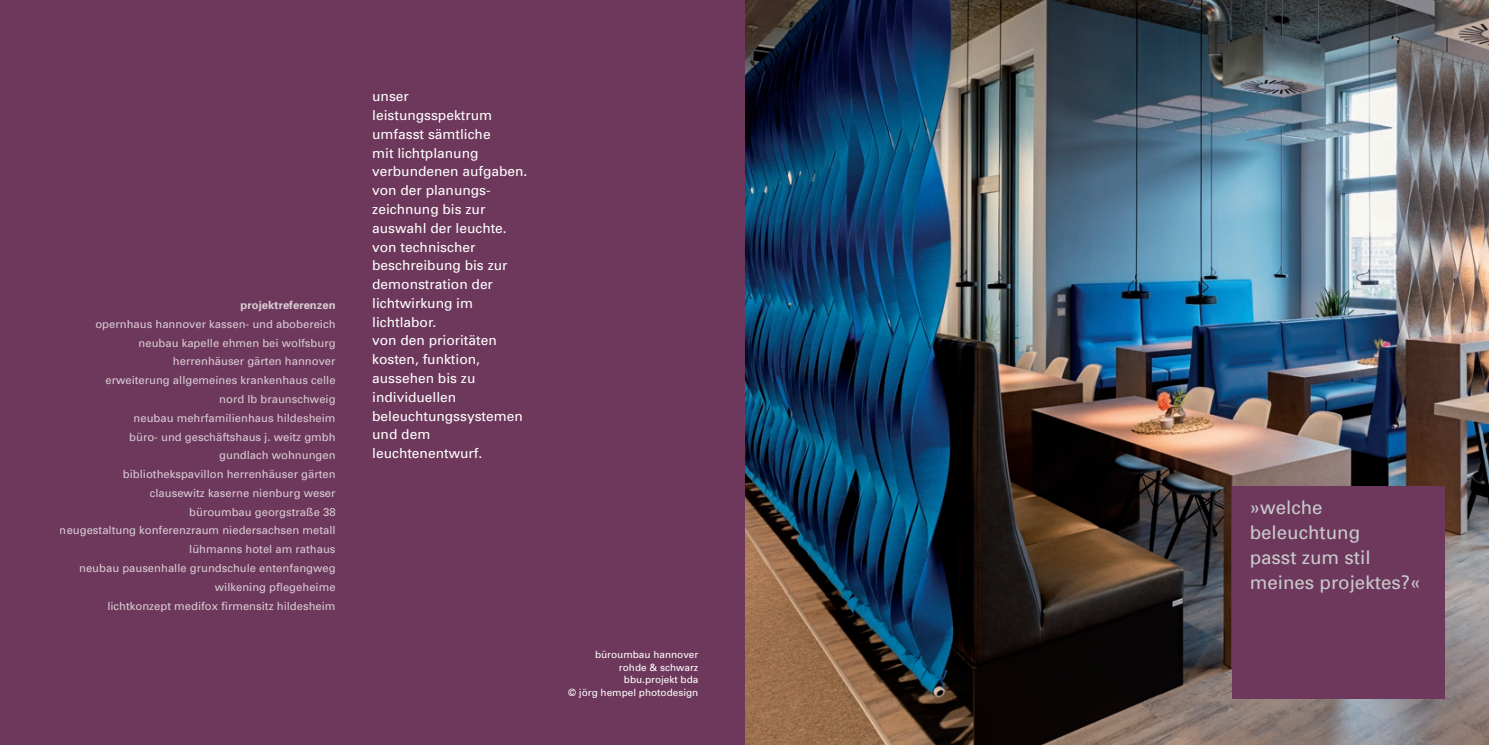
<style>
.page{position:relative;width:1489px;height:745px;background:#fff}
.page>*{position:absolute;margin:0;border:0;box-sizing:border-box;transform-origin:0 0}
.t1{font:18.75px/25px "Univers";color:#c9cacc}
.t2{font:13.75px/18.8px "Univers";color:#fff}
.t3{font:11.25px/18.8px "Univers";color:#fff;text-align:right}
.t4{font:700 11.25px "Univers";color:#fff}
.t5{font:10px/12.5px "Univers";color:#fff;text-align:right}
</style>
<div class="page">
<img style="left:745px;top:0;width:743px;height:744px">
<div style="left:0;top:0;width:745px;height:744px;background:#6d385b"></div>
<div style="left:1231px;top:485px;width:213px;height:213px;background:#6d385b"></div>
<p class="t4" style="left:240px;top:298px;width:97px">projektreferenzen</p>
<p class="t3" style="left:60px;top:314px;width:277px">opernhaus hannover kassen- und abobereich neubau kapelle ehmen bei wolfsburg<br>herrenhäuser gärten hannover<br>erweiterung allgemeines krankenhaus celle<br>nord lb braunschweig<br>neubau mehrfamilienhaus hildesheim<br>büro- und geschäftshaus j. weitz gmbh<br>gundlach wohnungen<br>bibliothekspavillon herrenhäuser gärten<br>clausewitz kaserne nienburg weser<br>büroumbau georgstraße 38<br>neugestaltung konferenzraum niedersachsen metall lühmanns hotel am rathaus<br>neubau pausenhalle grundschule entenfangweg wilkening pflegeheime<br>lichtkonzept medifox firmensitz hildesheim</p>
<p class="t2" style="left:372px;top:87px;width:157px">unser leistungsspektrum umfasst sämtliche<br>mit lichtplanung verbundenen aufgaben. von der planungs&shy;zeichnung bis zur auswahl der leuchte. von technischer beschreibung bis zur demonstration der lichtwirkung im lichtlabor.<br>von den prioritäten kosten, funktion, aussehen bis zu individuellen beleuchtungssystemen und dem leuchtenentwurf.</p>
<p class="t5" style="left:568px;top:648px;width:132px">büroumbau hannover rohde &amp; schwarz bbu.projekt bda<br>© jörg hempel photodesign</p>
<h1 class="t1" style="left:1249px;top:494px;width:172px">»welche beleuchtung<br>passt zum stil meines projektes?«</h1>
</div>
